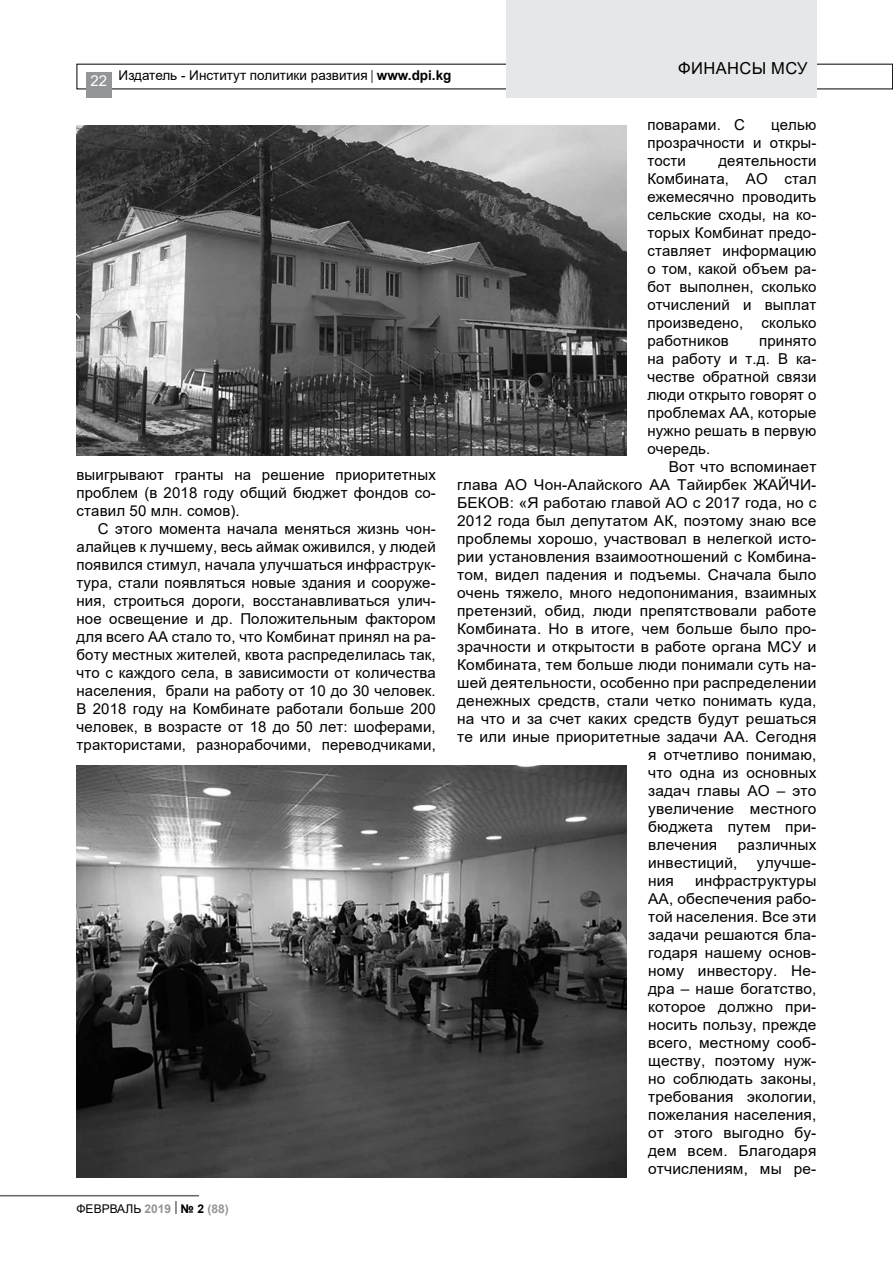
<style>
.page{position:relative;width:893px;height:1263px;background:#fff}
.page>*{position:absolute;margin:0;border:0;box-sizing:border-box;transform-origin:0 0}
.t1{font:16.5px "Arial";letter-spacing:.025em;color:#000}
.t2{font:15px/18px "Arial";letter-spacing:.01em;color:#000;text-align:justify}
.t3{font:13.5px "Arial";color:#000}
.t4{font:12px "Arial";color:#000}
.s1{font-size:15px;color:#fff}
.s2{font-weight:700}
.s3{font-weight:700;color:#939598}
.s4{font-size:13.5px}
</style>
<div class="page">
<div style="left:86px;top:72px;width:26px;height:26px;background:#939598"></div>
<div style="left:506px;top:0;width:310px;height:98px;background:#e6e7e8"></div>
<hr style="left:0;top:1195px;width:199px;height:1px;background:#636466">
<img style="left:77px;top:765px;width:550px;height:413px">
<img style="left:77px;top:125px;width:549px;height:331px">
<p class="t3" style="left:90px;top:66px;width:363px"><span class="s1">22</span> Издатель - Институт политики развития | <span class="s2">www.dpi.kg</span></p>
<p class="t1" style="left:678px;top:57px;width:131px">ФИНАНСЫ МСУ</p>
<p class="t2" style="left:77px;top:465px;width:361px">выигрывают гранты на решение приоритетных проблем (в 2018 году общий бюджет фондов со&shy;ставил 50 млн. сомов).</p>
<p class="t2" style="left:77px;top:519px;width:361px;text-indent:21px">С этого момента начала меняться жизнь чон&shy;алайцев к лучшему, весь аймак оживился, у людей появился стимул, начала улучшаться инфраструк&shy;тура, стали появляться новые здания и сооруже&shy;ния, строиться дороги, восстанавливаться улич&shy;ное освещение и др. Положительным фактором для всего АА стало то, что Комбинат принял на ра&shy;боту местных жителей, квота распределилась так, что с каждого села, в зависимости от количества населения, брали на работу от 10 до 30 человек.<br>В 2018 году на Комбинате работали больше 200 человек, в возрасте от 18 до 50 лет: шоферами, трактористами, разнорабочими, переводчиками,</p>
<p class="t4" style="left:77px;top:1200px;width:154px">ФЕВРВАЛЬ <span class="s3">2019</span> <span class="s4">|</span> <span class="s2">№ 2</span> <span class="s3">(88)</span></p>
<p class="t2" style="left:647px;top:116px;width:99px">поварами. С</p>
<p class="t2" style="left:647px;top:116px;width:171px;text-indent:124px">целью прозрачности и откры&shy;тости</p>
<p class="t2" style="left:647px;top:152px;width:171px;text-indent:71px">деятельности Комбината, АО стал ежемесячно проводить сельские сходы, на ко&shy;торых Комбинат предо&shy;ставляет информацию о том, какой объем ра&shy;бот выполнен, сколько отчислений и выплат произведено, сколько работников</p>
<p class="t2" style="left:647px;top:332px;width:171px;text-indent:112px">принято на работу и т.д. В ка&shy;честве обратной связи люди открыто говорят о проблемах АА, которые нужно решать в первую очередь.</p>
<p class="t2" style="left:669px;top:458px;width:149px">Вот что вспоминает</p>
<p class="t2" style="left:457px;top:476px;width:361px">глава АО Чон-Алайского АА Тайирбек ЖАЙЧИ-</p>
<p class="t2" style="left:457px;top:494px;width:361px">БЕКОВ: «Я работаю главой АО с 2017 года, но с</p>
<p class="t2" style="left:457px;top:512px;width:361px">2012 года был депутатом АК, поэтому знаю все</p>
<p class="t2" style="left:457px;top:530px;width:361px">проблемы хорошо, участвовал в нелегкой исто-</p>
<p class="t2" style="left:457px;top:548px;width:361px">рии установления взаимоотношений с Комбина-</p>
<p class="t2" style="left:457px;top:566px;width:361px">том, видел падения и подъемы. Сначала было</p>
<p class="t2" style="left:457px;top:584px;width:361px">очень тяжело, много недопонимания, взаимных</p>
<p class="t2" style="left:457px;top:602px;width:361px">претензий, обид, люди препятствовали работе</p>
<p class="t2" style="left:457px;top:620px;width:361px">Комбината. Но в итоге, чем больше было про-</p>
<p class="t2" style="left:457px;top:638px;width:361px">зрачности и открытости в работе органа МСУ и</p>
<p class="t2" style="left:457px;top:656px;width:361px">Комбината, тем больше люди понимали суть на-</p>
<p class="t2" style="left:457px;top:674px;width:361px">шей деятельности, особенно при распределении</p>
<p class="t2" style="left:457px;top:692px;width:361px">денежных средств, стали четко понимать куда,</p>
<p class="t2" style="left:457px;top:710px;width:361px">на что и за счет каких средств будут решаться</p>
<p class="t2" style="left:457px;top:728px;width:361px">те или иные приоритетные задачи АА. Сегодня</p>
<p class="t2" style="left:648px;top:746px;width:170px">я отчетливо понимаю,</p>
<p class="t2" style="left:648px;top:764px;width:170px">что одна из основных</p>
<p class="t2" style="left:648px;top:782px;width:170px">задач главы АО – это</p>
<p class="t2" style="left:648px;top:800px;width:170px">увеличение местного</p>
<p class="t2" style="left:648px;top:818px;width:170px">бюджета путем при-</p>
<p class="t2" style="left:648px;top:836px;width:71px">влечения</p>
<p class="t2" style="left:738px;top:836px;width:80px">различных</p>
<p class="t2" style="left:648px;top:854px;width:91px">инвестиций,</p>
<p class="t2" style="left:757px;top:854px;width:61px">улучше-</p>
<p class="t2" style="left:648px;top:872px;width:27px">ния</p>
<p class="t2" style="left:648px;top:872px;width:170px;text-indent:47px">инфраструктуры АА, обеспечения рабо&shy;той населения. Все эти задачи решаются бла&shy;годаря нашему основ&shy;ному инвестору. Не&shy;дра – наше богатство, которое должно при&shy;носить пользу, прежде всего, местному сооб&shy;ществу, поэтому нуж&shy;но соблюдать законы, требования экологии, пожелания населения, от этого выгодно бу&shy;дем всем. Благодаря отчислениям, мы ре-</p>
</div>
